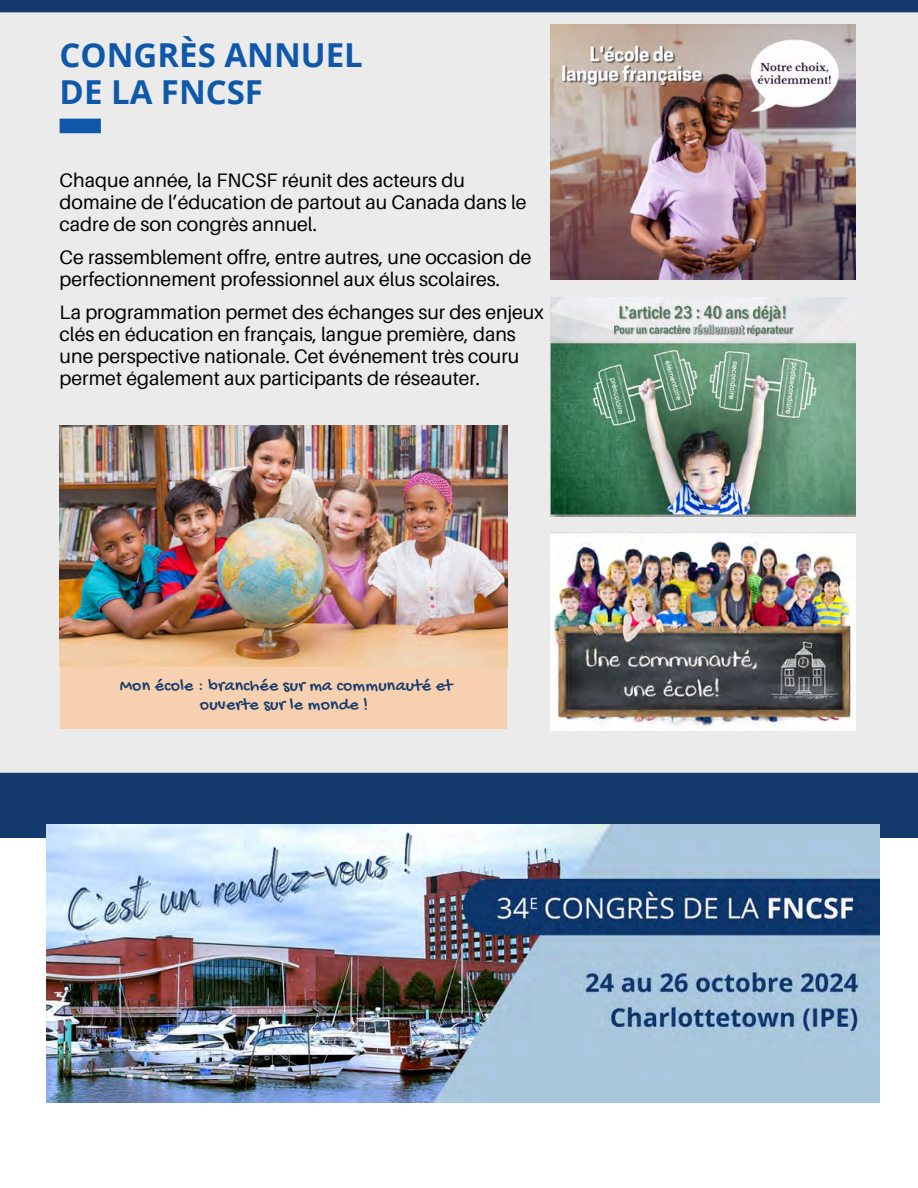
<style>
.page{position:relative;width:918px;height:1188px;background:#fff}
.page>*{position:absolute;margin:0;border:0;box-sizing:border-box;transform-origin:0 0}
.t1{font:700 33px "Open Sans";color:#0f58a9}
.t2{font:19.5px/21.9px "Aileron";color:#000}
.t3{font:17.85px "Gochi Hand";letter-spacing:.015em;color:#153a6d}
</style>
<div class="page">
<div style="left:0;top:0;width:918px;height:820px;background:#ecebec"></div>
<div style="left:60px;top:119px;width:41px;height:14px;background:#0f58a9"></div>
<img style="left:551px;top:533px;width:305px;height:198px">
<img style="left:551px;top:297px;width:305px;height:219px">
<div style="left:0;top:0;width:918px;height:12px;background:#153a6d"></div>
<div style="left:0;top:773px;width:918px;height:65px;background:#153a6d"></div>
<img style="left:46px;top:824px;width:834px;height:278px">
<div style="left:60px;top:604px;width:447px;height:125px;background:#f6d0af"></div>
<img style="left:60px;top:426px;width:447px;height:240px">
<img style="left:551px;top:24px;width:305px;height:256px">
<p class="t1" style="left:60px;top:32px;width:305px">CONGRÈS ANNUEL</p>
<p class="t1" style="left:60px;top:69px;width:205px">DE LA FNCSF</p>
<p class="t2" style="left:60px;top:169px;width:469px">Chaque année, la FNCSF réunit des acteurs du domaine de l’éducation de partout au Canada dans le cadre de son congrès annuel.</p>
<p class="t2" style="left:60px;top:246px;width:473px">Ce rassemblement offre, entre autres, une occasion de perfectionnement professionnel aux élus scolaires.</p>
<p class="t2" style="left:60px;top:301px;width:486px">La programmation permet des échanges sur des enjeux clés en éducation en français, langue première, dans une perspective nationale. Cet événement très couru permet également aux participants de réseauter.</p>
<p class="t3" style="left:120px;top:676px;width:334px">Mon école : branchée sur ma communauté et</p>
<p class="t3" style="left:200px;top:695px;width:170px">ouverte sur le monde !</p>
</div>
